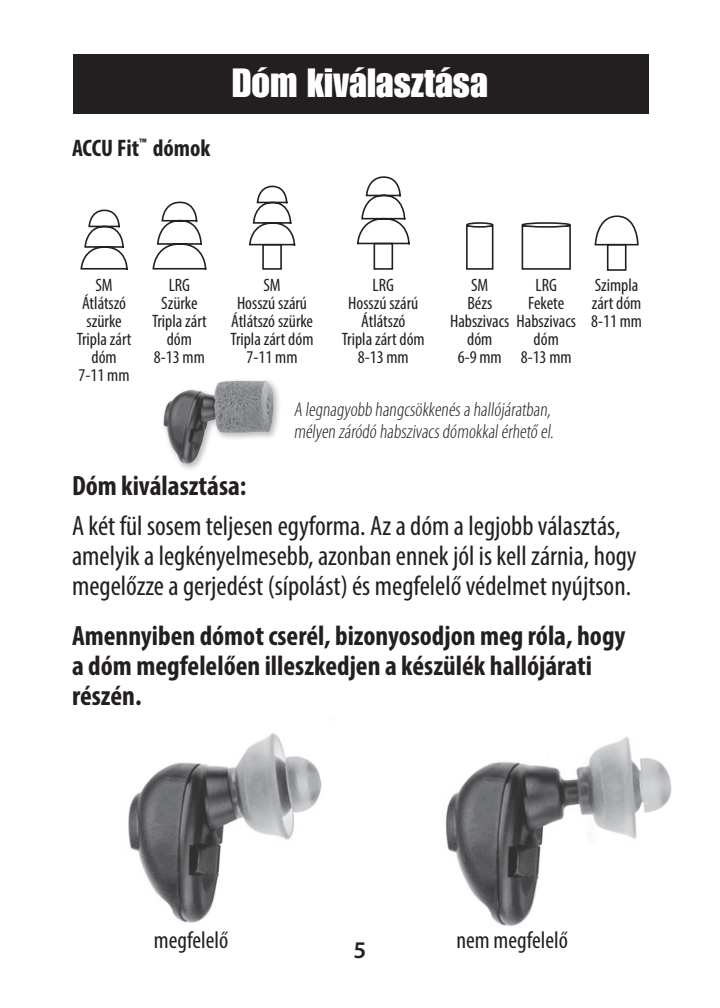
<style>
.page{position:relative;width:720px;height:1008px;background:#fff}
.page>*{position:absolute;margin:0;border:0;box-sizing:border-box;transform-origin:0 0}
.t1{font:40px "Impact";color:#fff}
._2__TEXT{font:condensed 28px/30px "Myriad Pro";color:#231f20}
._2__TEXT-2{font:700 condensed 28px/30px "Myriad Pro";color:#231f20}
._3__TEXT_HEADING{font:700 condensed 28px "Myriad Pro";color:#231f20}
._5__CALLOUT{font:condensed 24px "Myriad Pro";color:#231f20}
.bullet_copy{font:700 condensed 24px "Myriad Pro";color:#231f20}
.t2{font:600 24px "Myriad Pro";color:#231f20}
.t3{font:300 condensed 20px/22px "Myriad Pro";color:#231f20}
.bullet_copy-2{font:condensed 18px/18px "Myriad Pro";color:#231f20}
</style>
<div class="page">
<div style="left:73px;top:54px;width:576px;height:60px;background:#231f20"></div>
<img style="left:445px;top:737px;width:227px;height:189px">
<img style="left:128px;top:733px;width:194px;height:190px">
<svg style="left:152px;top:201px;width:55px;height:69px"></svg>
<div style="left:522px;top:225px;width:49px;height:45px;border:2px solid #231f20"></div>
<div style="left:522px;top:222px;width:49px;height:6px;border:2px solid #231f20;border-radius:50%"></div>
<svg style="left:594px;top:215px;width:45px;height:31px"></svg>
<div style="left:607px;top:244px;width:20px;height:27px;border:2px solid #231f20"></div>
<svg style="left:80px;top:209px;width:48px;height:61px"></svg>
<svg style="left:249px;top:185px;width:47px;height:61px"></svg>
<div style="left:262px;top:244px;width:20px;height:26px;border:2px solid #231f20"></div>
<svg style="left:356px;top:176px;width:54px;height:69px"></svg>
<div style="left:374px;top:243px;width:19px;height:27px;border:2px solid #231f20"></div>
<div style="left:466px;top:225px;width:27px;height:45px;border:2px solid #231f20"></div>
<div style="left:466px;top:222px;width:27px;height:6px;border:2px solid #231f20;border-radius:50%"></div>
<div style="left:161px;top:378px;width:121px;height:93px;background:#231f20;opacity:.3"></div>
<img style="left:163px;top:380px;width:102px;height:84px">
<p class="bullet_copy" style="left:72px;top:133px;width:140px">ACCU Fit<sup>™</sup> dómok</p>
<p class="t1" style="left:232px;top:60px;width:257px">Dóm kiválasztása</p>
<p class="bullet_copy-2" style="left:95px;top:276px;width:19px">SM</p>
<p class="bullet_copy-2" style="left:82px;top:294px;width:46px">Átlátszó szürke</p>
<p class="bullet_copy-2" style="left:77px;top:330px;width:56px;text-align:center">Tripla zárt dóm</p>
<p class="bullet_copy-2" style="left:79px;top:366px;width:52px">7-11 mm</p>
<p class="bullet_copy-2" style="left:169px;top:276px;width:23px">LRG</p>
<p class="bullet_copy-2" style="left:161px;top:294px;width:38px">Szürke</p>
<p class="bullet_copy-2" style="left:152px;top:312px;width:56px;text-align:center">Tripla zárt dóm</p>
<p class="bullet_copy-2" style="left:154px;top:348px;width:52px">8-13 mm</p>
<p class="bullet_copy-2" style="left:263px;top:276px;width:19px">SM</p>
<p class="bullet_copy-2" style="left:237px;top:294px;width:72px">Hosszú szárú</p>
<p class="bullet_copy-2" style="left:231px;top:312px;width:84px">Átlátszó szürke</p>
<p class="bullet_copy-2" style="left:231px;top:330px;width:84px">Tripla zárt dóm</p>
<p class="bullet_copy-2" style="left:247px;top:348px;width:52px">7-11 mm</p>
<p class="bullet_copy-2" style="left:373px;top:276px;width:23px">LRG</p>
<p class="bullet_copy-2" style="left:348px;top:294px;width:72px">Hosszú szárú</p>
<p class="bullet_copy-2" style="left:361px;top:312px;width:46px">Átlátszó</p>
<p class="bullet_copy-2" style="left:342px;top:330px;width:84px">Tripla zárt dóm</p>
<p class="bullet_copy-2" style="left:358px;top:348px;width:52px">8-13 mm</p>
<p class="bullet_copy-2" style="left:536px;top:276px;width:23px">LRG</p>
<p class="bullet_copy-2" style="left:528px;top:294px;width:37px">Fekete</p>
<p class="bullet_copy-2" style="left:534px;top:312px;width:44px;text-indent:-84px">Habszivacs Habszivacs dóm</p>
<p class="bullet_copy-2" style="left:521px;top:348px;width:52px">8-13 mm</p>
<p class="bullet_copy-2" style="left:471px;top:276px;width:19px">SM</p>
<p class="bullet_copy-2" style="left:467px;top:294px;width:26px">Bézs</p>
<p class="bullet_copy-2" style="left:467px;top:330px;width:27px">dóm</p>
<p class="bullet_copy-2" style="left:458px;top:348px;width:46px">6-9 mm</p>
<p class="t3" style="left:294px;top:399px;width:264px">A legnagyobb hangcsökkenés a hallójáratban, mélyen záródó habszivacs dómokkalérhető el.</p>
<p class="bullet_copy-2" style="left:592px;top:276px;width:51px">Szimpla zárt dóm</p>
<p class="bullet_copy-2" style="left:591px;top:312px;width:52px">8-11 mm</p>
<p class="_3__TEXT_HEADING" style="left:72px;top:468px;width:176px">Dóm kiválasztása:</p>
<p class="_2__TEXT" style="left:72px;top:510px;width:566px">A két fül sosem teljesen egyforma. Az a dóm a legjobb választás, amelyik a legkényelmesebb, azonban ennek jól is kell zárnia, hogy megelőzze a gerjedést (sípolást) és megfelelő védelmet nyújtson.</p>
<p class="_2__TEXT-2" style="left:72px;top:620px;width:555px">Amennyiben dómot cserél, bizonyosodjon meg róla, hogy a dóm megfelelően illeszkedjen a készülék hallójárati részén.</p>
<p class="_5__CALLOUT" style="left:154px;top:926px;width:76px">megfelelő</p>
<p class="_5__CALLOUT" style="left:457px;top:926px;width:113px">nem megfelelő</p>
<p class="t2" style="left:354px;top:934px;width:14px">5</p>
</div>
